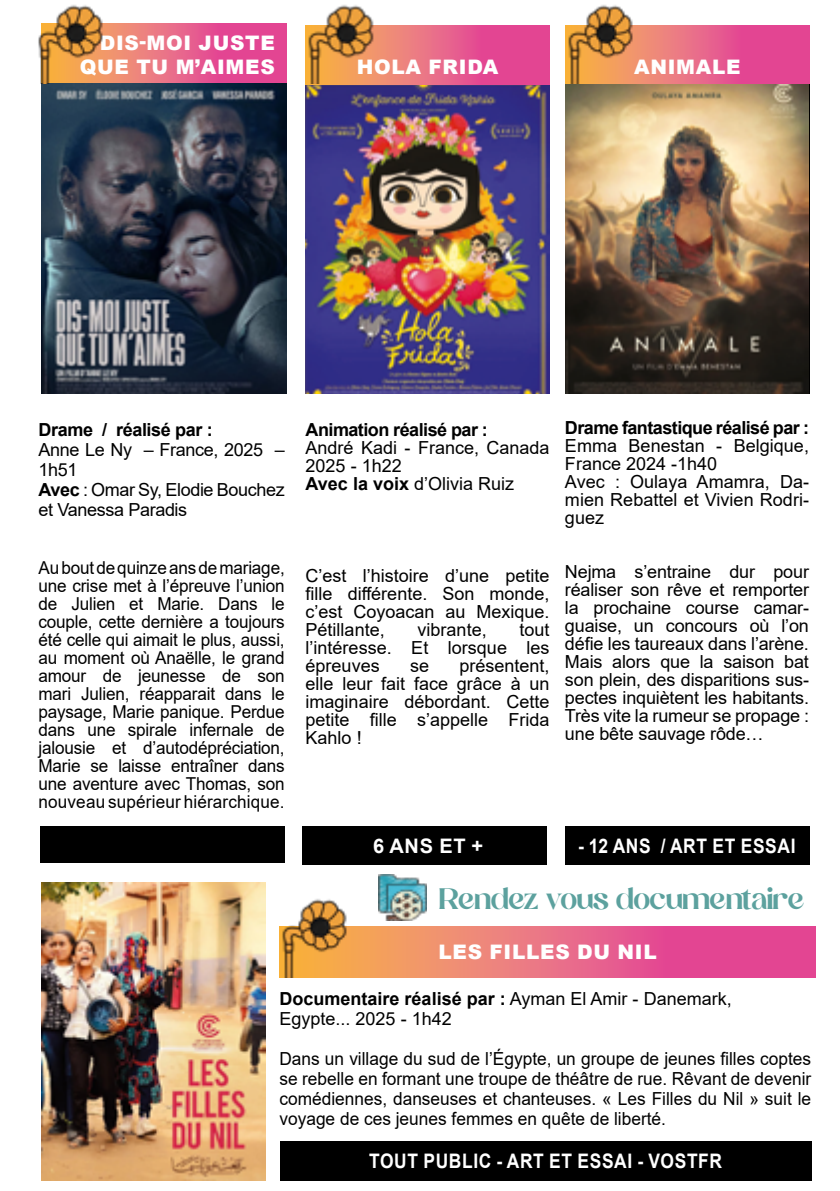
<style>
.page{position:relative;width:840px;height:1191px;background:#fff}
.page>*{position:absolute;margin:0;border:0;box-sizing:border-box;transform-origin:0 0}
.t1{font:34px "Calgary Demo";letter-spacing:-.02em;color:#5ca19e}
.t2{font:900 20px/24px "Arial";letter-spacing:.035em;color:#fff;text-align:right}
.t3{font:700 20px "Arial";letter-spacing:.035em;color:#fff;scale:.87 1}
.t4{font:700 20px "Arial";letter-spacing:.035em;color:#fff}
.t5{font:18px/18px "Arial";color:#000;text-align:justify}
.t6{font:18px/20px "Arial";color:#000;text-align:justify;scale:.96 1}
.t7{font:18px/20px "Arial";letter-spacing:-.02em;color:#000}
.t8{font:700 18px "Arial";letter-spacing:-.03em;color:#000}
.t9{font:17.8px/18px "Arial";letter-spacing:.01em;color:#000;text-align:justify;scale:.96 1}
.s1{font-weight:700}
</style>
<div class="page">
<img style="left:565px;top:84px;width:242px;height:309px">
<div style="left:564px;top:826px;width:244px;height:39px;background:#000"></div>
<img style="left:305px;top:84px;width:244px;height:310px">
<div style="left:302px;top:826px;width:244px;height:39px;background:#000"></div>
<svg style="left:132px;top:23px;width:154px;height:61px;background:#e2598b"></svg>
<img style="left:42px;top:84px;width:244px;height:309px">
<div style="left:40px;top:826px;width:244px;height:36px;background:#000"></div>
<svg style="left:402px;top:25px;width:147px;height:59px;background:#e5588d"></svg>
<svg style="left:661px;top:25px;width:147px;height:59px;background:#e5588d"></svg>
<img style="left:42px;top:882px;width:223px;height:298px">
<svg style="left:376px;top:926px;width:439px;height:51px;background:#e86785"></svg>
<div style="left:279px;top:1141px;width:532px;height:39px;background:#000"></div>
<img style="left:378px;top:874px;width:48px;height:46px">
<img style="left:565px;top:5px;width:96px;height:79px">
<img style="left:305px;top:5px;width:97px;height:79px">
<img style="left:279px;top:899px;width:97px;height:78px">
<img style="left:38px;top:5px;width:94px;height:79px">
<p class="t2" style="left:80px;top:30px;width:196px">DIS-MOI JUSTE<br>QUE TU M’AIMES</p>
<p class="t2" style="left:356px;top:54px;width:143px">HOLA FRIDA</p>
<p class="t2" style="left:633px;top:54px;width:108px">ANIMALE</p>
<p class="t8" style="left:38px;top:417px;width:176px">Drame / réalisé par :</p>
<p class="t7" style="left:38px;top:439px;width:248px">Anne Le Ny – France, 2025 –<br>1h51<br><span class="s1">Avec</span> : Omar Sy, Elodie Bouchez et Vanessa Paradis</p>
<p class="t9" style="left:38px;top:558px;width:258px">Au bout de quinze ans de mariage, une crise met à l’épreuve l’union de Julien et Marie. Dans le couple, cette dernière a toujours été celle qui aimait le plus, aussi, au moment où Anaëlle, le grand amour de jeunesse de son mari Julien, réapparait dans le paysage, Marie panique. Perdue dans une spirale infernale de jalousie et d’autodépréciation, Marie se laisse entraîner dans une aventure avec Thomas, son nouveau supérieur hiérarchique.</p>
<p class="t8" style="left:305px;top:417px;width:184px">Animation réalisé par :</p>
<p class="t5" style="left:305px;top:438px;width:245px;text-align:left">André Kadi - France, Canada<br>2025 - 1h22<br><span class="s1">Avec la voix</span> d’Olivia Ruiz</p>
<p class="t5" style="left:305px;top:566px;width:245px">C’est l’histoire d’une petite fille différente. Son monde, c’est Coyoacan au Mexique.<br>Pétillante,</p>
<p class="t5" style="left:417px;top:620px;width:71px">vibrante,</p>
<p class="t5" style="left:305px;top:620px;width:245px;text-indent:214px">tout l’intéresse. Et lorsque les épreuves</p>
<p class="t5" style="left:305px;top:656px;width:245px;text-indent:154px">présentent, elle leur fait face grâce à un imaginaire débordant. Cette petite fille s’appelle Frida Kahlo !</p>
<p class="t5" style="left:410px;top:656px;width:21px">se</p>
<p class="t8" style="left:564px;top:415px;width:245px">Drame fantastique réalisé par :</p>
<p class="t5" style="left:564px;top:436px;width:245px;text-align:left">Emma Benestan - Belgique,<br>France 2024 -1h40<br>Avec : Oulaya Amamra, Da&shy;mien Rebattel et Vivien Rodri&shy;guez</p>
<p class="t5" style="left:564px;top:562px;width:245px">Nejma s’entraine dur pour réaliser son rêve et remporter la prochaine course camar&shy;guaise, un concours où l’on défie les taureaux dans l’arène.<br>Mais alors que la saison bat son plein, des disparitions sus&shy;pectes inquiètent les habitants.<br>Très vite la rumeur se propage : une bête sauvage rôde…</p>
<p class="t4" style="left:373px;top:831px;width:112px">6 ANS ET +</p>
<p class="t3" style="left:578px;top:831px;width:251px">- 12 ANS / ART ET ESSAI</p>
<h1 class="t1" style="left:438px;top:887px;width:367px">Rendez8vous documentaire</h1>
<p class="t2" style="left:438px;top:939px;width:220px">LES FILLES DU NIL</p>
<p class="t5" style="left:279px;top:988px;width:453px;line-height:20px"><span class="s1">Documentaire réalisé par :</span> Ayman El Amir - Danemark,<br>Egypte... 2025 - 1h42</p>
<p class="t6" style="left:279px;top:1048px;width:555px">Dans un village du sud de l’Égypte, un groupe de jeunes filles coptes se rebelle en formant une troupe de théâtre de rue. Rêvant de devenir comédiennes, danseuses et chanteuses. « Les Filles du Nil » suit le voyage de ces jeunes femmes en quête de liberté.</p>
<p class="t3" style="left:369px;top:1147px;width:407px">TOUT PUBLIC - ART ET ESSAI - VOSTFR</p>
</div>
